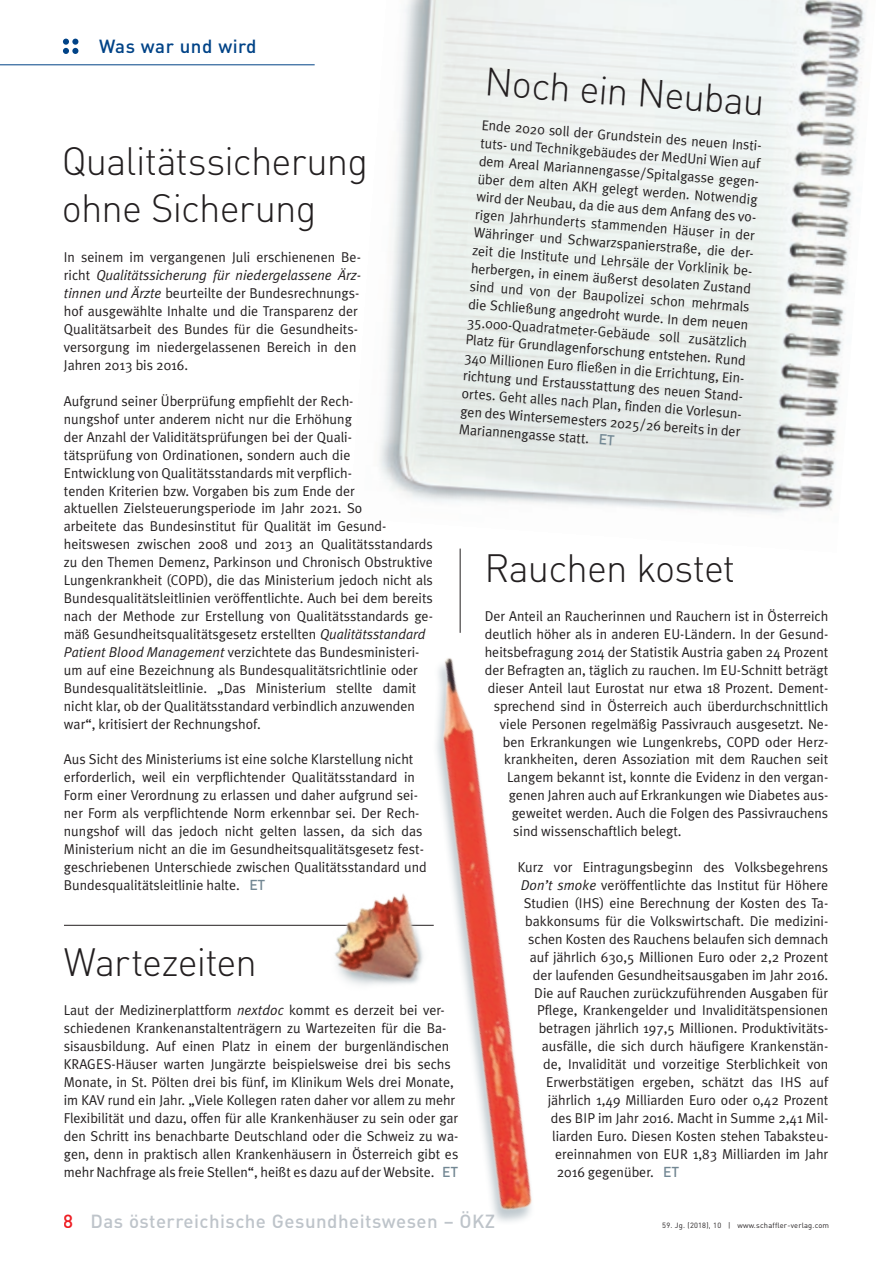
<style>
.page{position:relative;width:893px;height:1263px;background:#fff}
.page>*{position:absolute;margin:0;border:0;box-sizing:border-box;transform-origin:0 0}
.t1{font:39px/46.8px "DIN Light Alternate";letter-spacing:-.02em;color:#231f20}
.t2{font:500 18.75px "DIN";letter-spacing:.025em;color:#bec4ca}
.t3{font:500 18.75px "DIN";letter-spacing:.025em;color:#014387}
.t4{font:14.25px/18px "Meta Plus Normal";color:#231f20}
.t5{font:7.5px "DIN";letter-spacing:.025em;color:#231f20}
.s1{font-family:"DIN";font-weight:500;color:#728793}
.s2{font-style:italic}
.s3{color:#ee1d23}
</style>
<div class="page">
<svg style="left:63px;top:39px;width:15px;height:15px"></svg>
<img style="left:379px;top:0;width:486px;height:553px">
<hr style="left:64px;top:925px;width:370px;height:1px;background:#231f20">
<hr style="left:460px;top:549px;width:1px;height:84px;background:#231f20">
<hr style="left:0;top:64px;width:315px;height:1px;background:#014387">
<img style="left:436px;top:658px;width:96px;height:564px">
<img style="left:311px;top:866px;width:143px;height:148px">
<h2 class="t3" style="left:99px;top:35px;width:159px">Was war und wird</h2>
<h1 class="t1" style="left:486px;top:58px;width:282px;rotate:4deg">Noch ein Neubau</h1>
<p class="t4" style="left:481px;top:116px;width:286px;rotate:4deg">Ende 2020 soll der Grundstein des neuen Insti&shy;tuts- und Technikgebäudes der MedUni Wien auf dem Areal Mariannengasse/Spitalgasse gegen&shy;über dem alten AKH gelegt werden. Notwendig wird der Neubau, da die aus dem Anfang des vo&shy;rigen Jahrhunderts stammenden Häuser in der Währinger und Schwarzspanierstraße, die der&shy;zeit die Institute und Lehrsäle der Vorklinik be&shy;herbergen, in einem äußerst desolaten Zustand sind und von der Baupolizei schon mehrmals die Schließung angedroht wurde. In dem neuen 35.000-Quadratmeter-Gebäude soll zusätzlich Platz für Grundlagenforschung entstehen. Rund 340 Millionen Euro fließen in die Errichtung, Ein&shy;richtung und Erstausstattung des neuen Stand&shy;ortes. Geht alles nach Plan, finden die Vorlesun&shy;gen des Wintersemesters 2025/26 bereits in der Mariannengasse statt. <span class="s1">ET</span></p>
<h1 class="t1" style="left:62px;top:137px;width:308px">Qualitätssicherung ohne Sicherung</h1>
<p class="t4" style="left:64px;top:248px;width:299px">In seinem im vergangenen Juli erschienenen Be&shy;richt <span class="s2">Qualitätssicherung für niedergelassene Ärz&shy;tinnen und Ärzte</span> beurteilte der Bundesrechnungs&shy;hof ausgewählte Inhalte und die Transparenz der Qualitätsarbeit des Bundes für die Gesundheits&shy;versorgung im niedergelassenen Bereich in den Jahren 2013 bis 2016.</p>
<p class="t4" style="left:64px;top:392px;width:371px">Aufgrund seiner Überprüfung empfiehlt der Rech-<br>nungshof unter anderem nicht nur die Erhöhung<br>der Anzahl der Validitätsprüfungen bei der Quali-<br>tätsprüfung von Ordinationen, sondern auch die<br>Entwicklung von Qualitätsstandards mit verpflich-<br>tenden Kriterien bzw. Vorgaben bis zum Ende der<br>aktuellen Zielsteuerungsperiode im Jahr 2021. So<br>arbeitete das Bundesinstitut für Qualität im Gesund&shy;heitswesen zwischen 2008 und 2013 an Qualitätsstandards zu den Themen Demenz, Parkinson und Chronisch Obstruktive Lungenkrankheit (COPD), die das Ministerium jedoch nicht als Bundesqualitätsleitlinien veröffentlichte. Auch bei dem bereits nach der Methode zur Erstellung von Qualitätsstandards ge&shy;mäß Gesundheitsqualitätsgesetz erstellten <span class="s2">Qualitätsstandard Patient Blood Management</span> verzichtete das Bundesministeri&shy;um auf eine Bezeichnung als Bundesqualitätsrichtlinie oder Bundesqualitätsleitlinie. „Das Ministerium stellte damit nicht klar, ob der Qualitätsstandard verbindlich anzuwenden war“, kritisiert der Rechnungshof.</p>
<p class="t4" style="left:64px;top:750px;width:365px">Aus Sicht des Ministeriums ist eine solche Klarstellung nicht erforderlich, weil ein verpflichtender Qualitätsstandard in Form einer Verordnung zu erlassen und daher aufgrund sei&shy;ner Form als verpflichtende Norm erkennbar sei. Der Rech&shy;nungshof will das jedoch nicht gelten lassen, da sich das Ministerium nicht an die im Gesundheitsqualitätsgesetz fest&shy;geschriebenen Unterschiede zwischen Qualitätsstandard und Bundesqualitätsleitlinie halte. <span class="s1">ET</span></p>
<h1 class="t1" style="left:484px;top:544px;width:252px">Rauchen kostet</h1>
<p class="t4" style="left:485px;top:607px;width:345px">Der Anteil an Raucherinnen und Rauchern ist in Österreich</p>
<p class="t4" style="left:485px;top:625px;width:345px">deutlich höher als in anderen EU-Ländern. In der Gesund-</p>
<p class="t4" style="left:485px;top:643px;width:345px">heitsbefragung 2014 der Statistik Austria gaben 24 Prozent</p>
<p class="t4" style="left:485px;top:661px;width:345px">der Befragten an, täglich zu rauchen. Im EU-Schnitt beträgt</p>
<p class="t4" style="left:488px;top:679px;width:342px">dieser Anteil laut Eurostat nur etwa 18 Prozent. Dement-</p>
<p class="t4" style="left:494px;top:696px;width:336px">sprechend sind in Österreich auch überdurchschnittlich</p>
<p class="t4" style="left:500px;top:714px;width:330px">viele Personen regelmäßig Passivrauch ausgesetzt. Ne-</p>
<p class="t4" style="left:503px;top:732px;width:327px">ben Erkrankungen wie Lungenkrebs, COPD oder Herz-</p>
<p class="t4" style="left:504px;top:750px;width:326px">krankheiten, deren Assoziation mit dem Rauchen seit</p>
<p class="t4" style="left:507px;top:768px;width:322px">Langem bekannt ist, konnte die Evidenz in den vergan-</p>
<p class="t4" style="left:509px;top:786px;width:321px">genen Jahren auch auf Erkrankungen wie Diabetes aus-</p>
<p class="t4" style="left:512px;top:804px;width:318px">geweitet werden. Auch die Folgen des Passivrauchens</p>
<p class="t4" style="left:513px;top:822px;width:170px">sind wissenschaftlich belegt.</p>
<p class="t4" style="left:518px;top:858px;width:312px">Kurz vor Eintragungsbeginn des Volksbegehrens</p>
<p class="t4" style="left:521px;top:876px;width:309px"><span class="s2">Don’t smoke</span> veröffentlichte das Institut für Höhere</p>
<p class="t4" style="left:524px;top:894px;width:306px">Studien (IHS) eine Berechnung der Kosten des Ta-</p>
<p class="t4" style="left:525px;top:912px;width:305px">bakkonsums für die Volkswirtschaft. Die medizini-</p>
<p class="t4" style="left:528px;top:929px;width:302px">schen Kosten des Rauchens belaufen sich demnach</p>
<p class="t4" style="left:530px;top:947px;width:300px">auf jährlich 630,5 Millionen Euro oder 2,2 Prozent</p>
<p class="t4" style="left:533px;top:965px;width:297px">der laufenden Gesundheitsausgaben im Jahr 2016.</p>
<p class="t4" style="left:534px;top:983px;width:296px">Die auf Rauchen zurückzuführenden Ausgaben für</p>
<p class="t4" style="left:537px;top:1001px;width:293px">Pflege, Krankengelder und Invaliditätspensionen</p>
<p class="t4" style="left:539px;top:1019px;width:291px">betragen jährlich 197,5 Millionen. Produktivitäts-</p>
<p class="t4" style="left:542px;top:1037px;width:288px">ausfälle, die sich durch häufigere Krankenstän-</p>
<p class="t4" style="left:543px;top:1055px;width:287px">de, Invalidität und vorzeitige Sterblichkeit von</p>
<p class="t4" style="left:546px;top:1073px;width:284px">Erwerbstätigen ergeben, schätzt das IHS auf</p>
<p class="t4" style="left:548px;top:1091px;width:282px">jährlich 1,49 Milliarden Euro oder 0,42 Prozent</p>
<p class="t4" style="left:551px;top:1109px;width:279px">des BIP im Jahr 2016. Macht in Summe 2,41 Mil-</p>
<p class="t4" style="left:552px;top:1127px;width:278px">liarden Euro. Diesen Kosten stehen Tabaksteu-</p>
<p class="t4" style="left:555px;top:1145px;width:275px">ereinnahmen von EUR 1,83 Milliarden im Jahr</p>
<p class="t4" style="left:557px;top:1163px;width:124px">2016 gegenüber. <span class="s1">ET</span></p>
<h1 class="t1" style="left:64px;top:938px;width:195px">Wartezeiten</h1>
<p class="t4" style="left:64px;top:1001px;width:396px">Laut der Medizinerplattform <span class="s2">nextdoc</span> kommt es derzeit bei ver&shy;schiedenen Krankenanstaltenträgern zu Wartezeiten für die Ba&shy;sisausbildung. Auf einen Platz in einem der burgenländischen KRAGES-Häuser warten Jungärzte beispielsweise drei bis sechs Monate, in St. Pölten drei bis fünf, im Klinikum Wels drei Monate, im KAV rund ein Jahr. „Viele Kollegen raten daher vor allem zu mehr Flexibilität und dazu, offen für alle Krankenhäuser zu sein oder gar den Schritt ins benachbarte Deutschland oder die Schweiz zu wa&shy;gen, denn in praktisch allen Krankenhäusern in Österreich gibt es mehr Nachfrage als freie Stellen“, heißt es dazu auf der Website. <span class="s1">ET</span></p>
<h2 class="t2" style="left:64px;top:1209px;width:433px"><span class="s3">8</span> Das österreichische Gesundheitswesen – ÖKZ</h2>
<p class="t5" style="left:662px;top:1220px;width:168px">59. Jg. (2018), 10 | www.schaffler-verlag.com</p>
</div>
